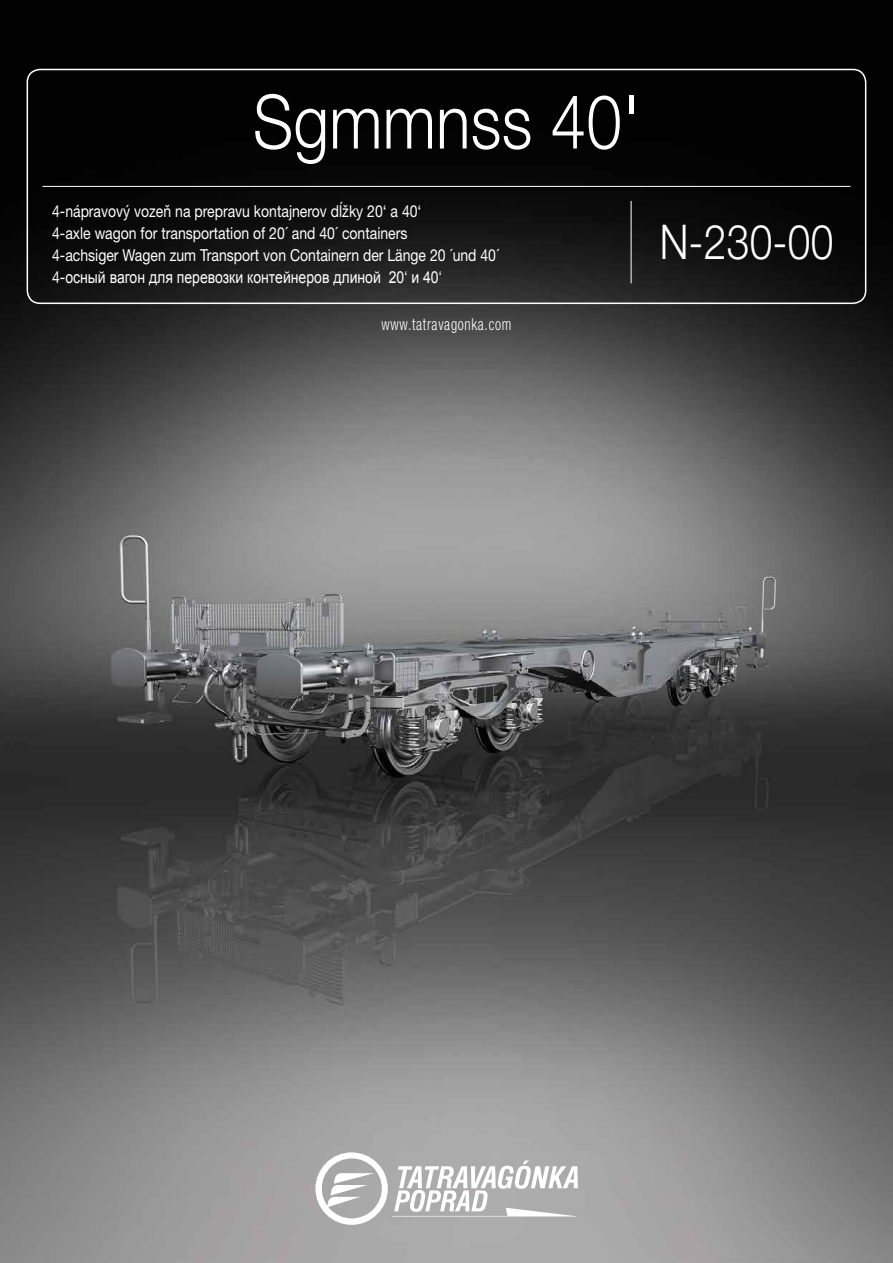
<style>
.page{position:relative;width:893px;height:1263px;background:#fff}
.page>*{position:absolute;margin:0;border:0;box-sizing:border-box;transform-origin:0 0}
.t1{font:300 75px "Helvetica Neue LT Pro";letter-spacing:.005em;color:#fff;scale:.85 1}
.t2{font:300 48px "Helvetica Neue LT Pro";color:#fff;scale:.85 1}
.t3{font:16.5px/21.9px "Helvetica Neue LT Pro";color:#fff;scale:.85 1}
.t4{font:16.5px "Arial";color:#fff;scale:.85 1}
.t5{font:300 condensed 16.5px "Helvetica Neue LT Pro";letter-spacing:.05em;color:#fff;scale:.85 1}
.s1{font-family:"Helvetica Neue LT Pro"}
</style>
<div class="page">
<img style="left:0;top:0;width:893px;height:1263px">
<div style="left:27px;top:69px;width:839px;height:235px;border:2px solid #fff;border-radius:13px"></div>
<hr style="left:43px;top:186px;width:807px;height:1px;background:#fff">
<hr style="left:631px;top:201px;width:1px;height:82px;background:#fff">
<svg style="left:315px;top:1152px;width:264px;height:73px"></svg>
<h1 class="t1" style="left:253px;top:76px;width:457px">Sgmmnss 40'</h1>
<p class="t3" style="left:52px;top:200px;width:527px">4-nápravový vozeň na prepravu kontajnerov dĺžky 20‘ a 40‘<br>4-axle wagon for transportation of 20´ and 40´ containers<br>4-achsiger Wagen zum Transport von Containern der Länge 20 ´und 40´</p>
<p class="t4" style="left:52px;top:266px;width:460px"><span class="s1">4-</span>осный вагон для перевозки контейнеров длиной 20‘ и 40‘</p>
<p class="t5" style="left:382px;top:315px;width:154px">www.tatravagonka.com</p>
<h2 class="t2" style="left:660px;top:213px;width:206px">N-230-00</h2>
</div>
